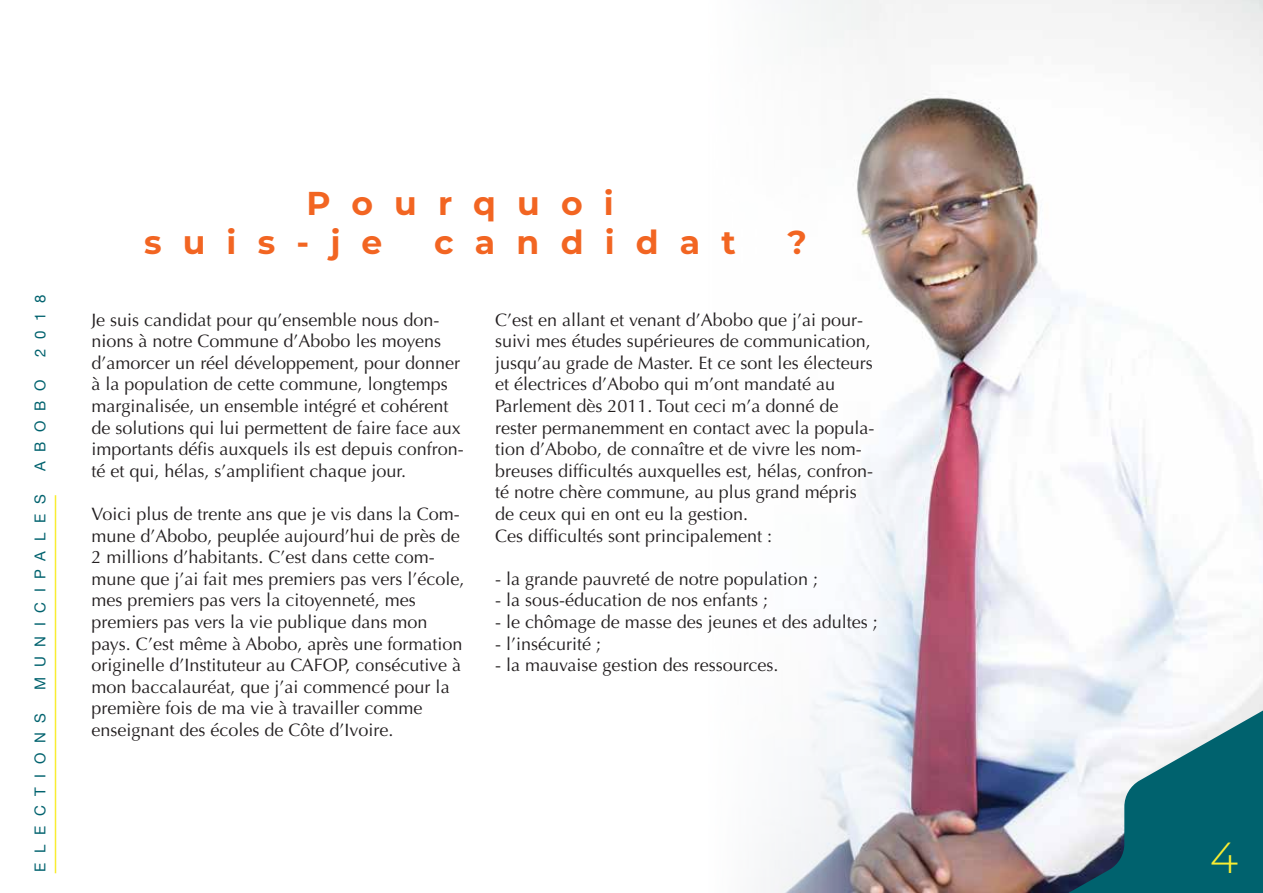
<style>
.page{position:relative;width:1263px;height:893px;background:#fff}
.page>*{position:absolute;margin:0;border:0;box-sizing:border-box;transform-origin:0 0}
.t1{font:300 43.5px "Montserrat";color:#f9ed32}
.t2{font:700 33px/39.6px "Montserrat";letter-spacing:.64em;color:#f26522}
.t3{font:18px/21.6px "Optima";color:#231f20}
.t4{font:15px "Helvetica Neue";letter-spacing:.64em;color:#00626e}
</style>
<div class="page">
<img style="left:771px;top:0;width:492px;height:893px">
<svg style="left:1031px;top:697px;width:232px;height:196px"></svg>
<hr style="left:55px;top:495px;width:1px;height:378px;background:#f9ed32">
<p class="t4" style="left:29px;top:356px;width:64px;rotate:-90deg">2018</p>
<p class="t4" style="left:29px;top:471px;width:93px;rotate:-90deg">ABOBO</p>
<p class="t4" style="left:29px;top:690px;width:196px;rotate:-90deg">MUNICIPALES</p>
<p class="t4" style="left:29px;top:872px;width:160px;rotate:-90deg">ELECTIONS</p>
<h2 class="t2" style="left:144px;top:182px;width:471px;text-indent:162px">Pourquoi suis-je</h2>
<h2 class="t2" style="left:434px;top:221px;width:303px">candidat</h2>
<h2 class="t2" style="left:787px;top:221px;width:21px">?</h2>
<p class="t3" style="left:92px;top:309px;width:374px">Je suis candidat pour qu’ensemble nous don&shy;nions à notre Commune d’Abobo les moyens d’amorcer un réel développement, pour donner à la population de cette commune, longtemps marginalisée, un ensemble intégré et cohérent de solutions qui lui permettent de faire face aux importants défis auxquels ils est depuis confron&shy;té et qui, hélas, s’amplifient chaque jour.</p>
<p class="t3" style="left:92px;top:503px;width:374px">Voici plus de trente ans que je vis dans la Com&shy;mune d’Abobo, peuplée aujourd’hui de près de 2 millions d’habitants. C’est dans cette com&shy;mune que j’ai fait mes premiers pas vers l’école, mes premiers pas vers la citoyenneté, mes premiers pas vers la vie publique dans mon pays. C’est même à Abobo, après une formation originelle d’Instituteur au CAFOP, consécutive à mon baccalauréat, que j’ai commencé pour la première fois de ma vie à travailler comme enseignant des écoles de Côte d’Ivoire.</p>
<p class="t3" style="left:495px;top:309px;width:381px">C’est en allant et venant d’Abobo que j’ai pour&shy;suivi mes études supérieures de communication, jusqu’au grade de Master. Et ce sont les électeurs et électrices d’Abobo qui m’ont mandaté au Parlement dès 2011. Tout ceci m’a donné de rester permanemment en contact avec la popula&shy;tion d’Abobo, de connaître et de vivre les nom&shy;breuses difficultés auxquelles est, hélas, confron&shy;té notre chère commune, au plus grand mépris de ceux qui en ont eu la gestion.<br>Ces difficultés sont principalement :</p>
<p class="t3" style="left:495px;top:568px;width:324px">- la grande pauvreté de notre population ;</p>
<p class="t3" style="left:495px;top:590px;width:275px">- la sous-éducation de nos enfants ;</p>
<p class="t3" style="left:495px;top:611px;width:384px">- le chômage de masse des jeunes et des adultes ;</p>
<p class="t3" style="left:495px;top:633px;width:108px">- l’insécurité ;</p>
<p class="t3" style="left:495px;top:655px;width:285px">- la mauvaise gestion des ressources.</p>
<h1 class="t1" style="left:1210px;top:828px;width:30px">4</h1>
</div>
